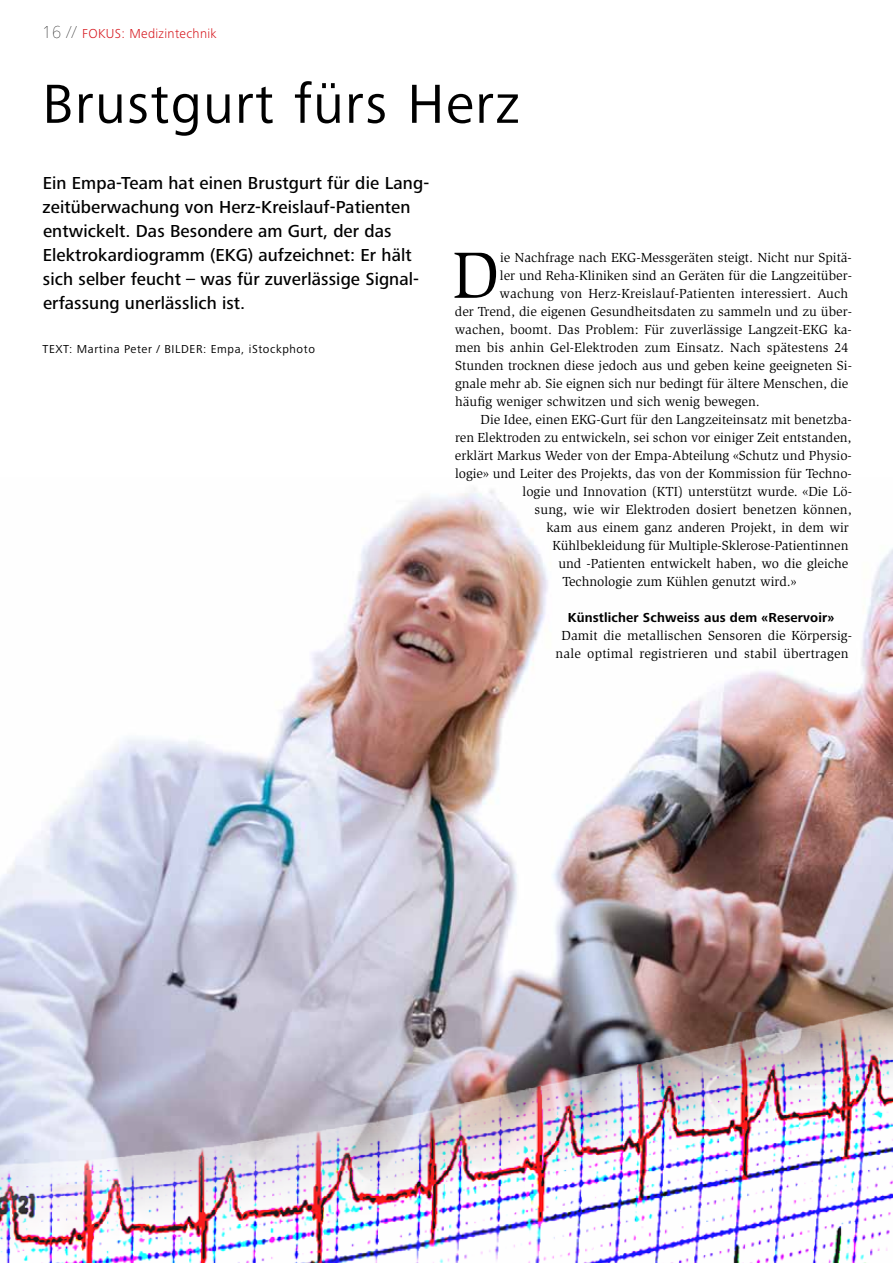
<style>
.page{position:relative;width:893px;height:1263px;background:#fff}
.page>*{position:absolute;margin:0;border:0;box-sizing:border-box;transform-origin:0 0}
.t1{font:67.2px "Slimbach Std";color:#000}
.t2{font:57px "Frutiger Next Pro";letter-spacing:.025em;color:#000}
.t3{font:500 18px/24px "Frutiger Next Pro";letter-spacing:.005em;color:#000}
.t4{font:13.5px/18px "Slimbach Std";color:#000;text-align:center}
.t5{font:700 13.5px "Frutiger Next Pro";letter-spacing:.01em;color:#000}
.t6{font:300 13.5px "Frutiger Next Pro";letter-spacing:.025em;color:#d71920}
.t7{font:12px "Frutiger Next Pro";letter-spacing:.05em;color:#000}
.s1{font-weight:900;font-size:18px;color:#000}
</style>
<div class="page">
<img style="left:0;top:488px;width:893px;height:453px">
<img style="left:0;top:941px;width:893px;height:322px">
<p class="t6" style="left:43px;top:26px;width:176px"><span class="s1">16 //</span> FOKUS: Medizintechnik</p>
<h2 class="t2" style="left:42px;top:71px;width:479px">Brustgurt fürs Herz</h2>
<p class="t3" style="left:43px;top:171px;width:387px">Ein Empa-Team hat einen Brustgurt für die Lang&shy;zeitüberwachung von Herz-Kreislauf-Patienten entwickelt. Das Besondere am Gurt, der das Elektrokardiogramm (EKG) aufzeichnet: Er hält sich selber feucht – was für zuverlässige Signal&shy;erfassung unerlässlich ist.</p>
<p class="t7" style="left:42px;top:342px;width:274px">TEXT: Martina Peter / BILDER: Empa, iStockphoto</p>
<h1 class="t1" style="left:452px;top:237px;width:49px">D</h1>
<p class="t4" style="left:500px;top:248px;width:353px">ie Nachfrage nach EKG-Messgeräten steigt. Nicht nur Spitä-</p>
<p class="t4" style="left:500px;top:266px;width:353px">ler und Reha-Kliniken sind an Geräten für die Langzeitüber-</p>
<p class="t4" style="left:500px;top:284px;width:350px">wachung von Herz-Kreislauf-Patienten interessiert. Auch</p>
<p class="t4" style="left:455px;top:302px;width:399px">der Trend, die eigenen Gesundheitsdaten zu sammeln und zu über-</p>
<p class="t4" style="left:455px;top:320px;width:398px">wachen, boomt. Das Problem: Für zuverlässige Langzeit-EKG ka-</p>
<p class="t4" style="left:455px;top:338px;width:395px">men bis anhin Gel-Elektroden zum Einsatz. Nach spätestens 24</p>
<p class="t4" style="left:455px;top:356px;width:398px">Stunden trocknen diese jedoch aus und geben keine geeigneten Si-</p>
<p class="t4" style="left:455px;top:374px;width:395px">gnale mehr ab. Sie eignen sich nur bedingt für ältere Menschen, die</p>
<p class="t4" style="left:455px;top:392px;width:306px">häufig weniger schwitzen und sich wenig bewegen.</p>
<p class="t4" style="left:481px;top:410px;width:373px">Die Idee, einen EKG-Gurt für den Langzeiteinsatz mit benetzba-</p>
<p class="t4" style="left:455px;top:428px;width:398px">ren Elektroden zu entwickeln, sei schon vor einiger Zeit entstanden,</p>
<p class="t4" style="left:455px;top:446px;width:399px">erklärt Markus Weder von der Empa-Abteilung «Schutz und Physio-</p>
<p class="t4" style="left:455px;top:464px;width:398px">logie» und Leiter des Projekts, das von der Kommission für Techno-</p>
<p class="t4" style="left:523px;top:482px;width:331px">logie und Innovation (KTI) unterstützt wurde. «Die Lö-</p>
<p class="t4" style="left:535px;top:500px;width:319px">sung, wie wir Elektroden dosiert benetzen können,</p>
<p class="t4" style="left:547px;top:518px;width:304px">kam aus einem ganz anderen Projekt, in dem wir</p>
<p class="t4" style="left:552px;top:536px;width:297px">Kühlbekleidung für Multiple-Sklerose-Patientinnen</p>
<p class="t4" style="left:558px;top:554px;width:291px">und -Patienten entwickelt haben, wo die gleiche</p>
<p class="t4" style="left:562px;top:572px;width:236px">Technologie zum Kühlen genutzt wird.»</p>
<p class="t5" style="left:568px;top:609px;width:268px">Künstlicher Schweiss aus dem «Reservoir»</p>
<p class="t4" style="left:556px;top:626px;width:298px">Damit die metallischen Sensoren die Körpersig&shy;nale optimal registrieren und stabil übertragen</p>
</div>
